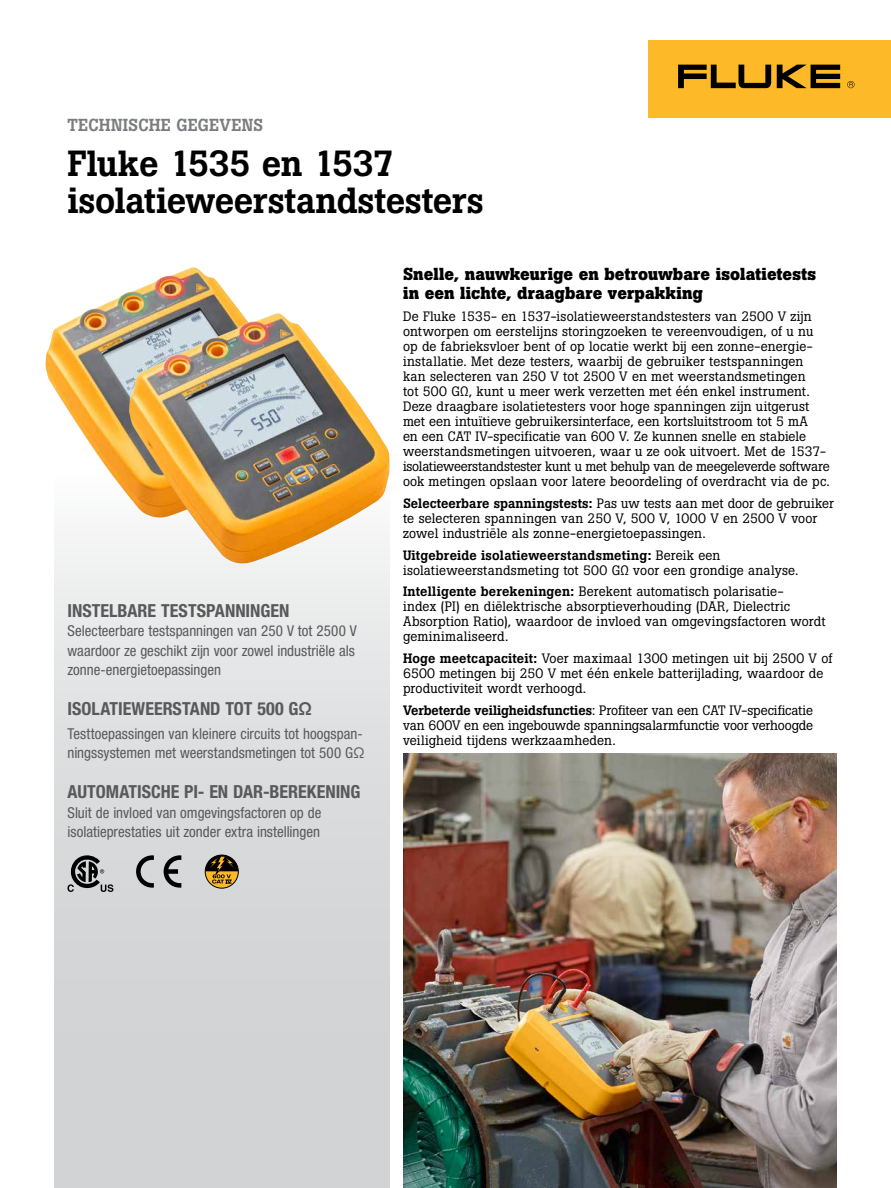
<style>
.page{position:relative;width:891px;height:1188px;background:#fff}
.page>*{position:absolute;margin:0;border:0;box-sizing:border-box;transform-origin:0 0}
.t1{font:500 36px/37.5px "Boton Pro";letter-spacing:-.015em;color:#000}
.t2{font:700 condensed 18px "Helvetica Neue LT Pro";color:#58595b}
.t3{font:700 17.25px/18.8px "Boton Pro";letter-spacing:.005em;color:#000}
.t4{font:500 17.25px "Boton Pro";letter-spacing:.005em;color:#7b7c7f}
.t5{font:condensed 15px/19.5px "Helvetica Neue LT Pro";color:#58595b}
.t6{font:13.5px/15px "Boton Pro";letter-spacing:.005em;color:#000}
.s1{font-weight:500}
</style>
<div class="page">
<div style="left:54px;top:475px;width:336px;height:713px;background:linear-gradient(to bottom,#f0f1f1,#c9cccd)"></div>
<img style="left:45px;top:267px;width:197px;height:251px">
<img style="left:129px;top:313px;width:261px;height:251px">
<div style="left:648px;top:40px;width:243px;height:78px;background:#fdb927"></div>
<svg style="left:777px;top:65px;width:63px;height:23px"></svg>
<svg style="left:678px;top:65px;width:93px;height:23px"></svg>
<svg style="left:847px;top:81px;width:8px;height:7px"></svg>
<svg style="left:68px;top:855px;width:45px;height:37px;background:#88898a"></svg>
<svg style="left:136px;top:855px;width:18px;height:33px"></svg>
<svg style="left:164px;top:855px;width:17px;height:33px"></svg>
<img style="left:403px;top:754px;width:434px;height:434px">
<div style="left:205px;top:855px;width:34px;height:33px;border:1px solid #000;border-radius:50%"></div>
<svg style="left:205px;top:855px;width:33px;height:33px"></svg>
<p class="t4" style="left:68px;top:114px;width:197px">TECHNISCHE GEGEVENS</p>
<h1 class="t1" style="left:68px;top:145px;width:418px">Fluke 1535 en 1537 isolatieweerstandstesters</h1>
<h2 class="t2" style="left:68px;top:599px;width:223px">INSTELBARE TESTSPANNINGEN</h2>
<p class="t5" style="left:68px;top:621px;width:291px">Selecteerbare testspanningen van 250 V tot 2500 V waardoor ze geschikt zijn voor zowel industriële als zonne-energietoepassingen</p>
<h2 class="t2" style="left:68px;top:698px;width:246px">ISOLATIEWEERSTAND TOT 500 GΩ</h2>
<p class="t5" style="left:68px;top:724px;width:299px">Testtoepassingen van kleinere circuits tot hoogspan&shy;ningssystemen met weerstandsmetingen tot 500 GΩ</p>
<h2 class="t2" style="left:68px;top:781px;width:295px">AUTOMATISCHE PI- EN DAR-BEREKENING</h2>
<p class="t5" style="left:68px;top:802px;width:255px">Sluit de invloed van omgevingsfactoren op de isolatieprestaties uit zonder extra instellingen</p>
<p class="t3" style="left:403px;top:265px;width:415px">Snelle, nauwkeurige en betrouwbare isolatietests in een lichte, draagbare verpakking</p>
<p class="t6" style="left:403px;top:309px;width:428px">De Fluke 1535- en 1537-isolatieweerstandstesters van 2500 V zijn ontworpen om eerstelijns storingzoeken te vereenvoudigen, of u nu op de fabrieksvloer bent of op locatie werkt bij een zonne-energie&shy;installatie. Met deze testers, waarbij de gebruiker testspanningen<br>kan selecteren van 250 V tot 2500 V en met weerstandsmetingen<br>tot 500 GΩ, kunt u meer werk verzetten met één enkel instrument.<br>Deze draagbare isolatietesters voor hoge spanningen zijn uitgerust met een intuïtieve gebruikersinterface, een kortsluitstroom tot 5 mA<br>en een CAT IV-specificatie van 600 V. Ze kunnen snelle en stabiele weerstandsmetingen uitvoeren, waar u ze ook uitvoert. Met de 1537- isolatieweerstandstester kunt u met behulp van de meegeleverde software ook metingen opslaan voor latere beoordeling of overdracht via de pc.</p>
<p class="t6" style="left:403px;top:495px;width:432px"><span class="s1">Selecteerbare spanningstests:</span> Pas uw tests aan met door de gebruiker te selecteren spanningen van 250 V, 500 V, 1000 V en 2500 V voor zowel industriële als zonne-energietoepassingen.</p>
<p class="t6" style="left:403px;top:547px;width:397px"><span class="s1">Uitgebreide isolatieweerstandsmeting:</span> Bereik een isolatieweerstandsmeting tot 500 GΩ voor een grondige analyse.</p>
<p class="t6" style="left:403px;top:584px;width:424px"><span class="s1">Intelligente berekeningen:</span> Berekent automatisch polarisatie-<br>index (PI) en diëlektrische absorptieverhouding (DAR, Dielectric Absorption Ratio), waardoor de invloed van omgevingsfactoren wordt geminimaliseerd.</p>
<p class="t6" style="left:403px;top:651px;width:431px"><span class="s1">Hoge meetcapaciteit:</span> Voer maximaal 1300 metingen uit bij 2500 V of<br>6500 metingen bij 250 V met één enkele batterijlading, waardoor de productiviteit wordt verhoogd.</p>
<p class="t6" style="left:403px;top:703px;width:412px;text-align:justify"><span class="s1">Verbeterde veiligheidsfuncties</span>: Profiteer van een CAT IV-specificatie van 600V en een ingebouwde spanningsalarmfunctie voor verhoogde veiligheid tijdens werkzaamheden.</p>
</div>
